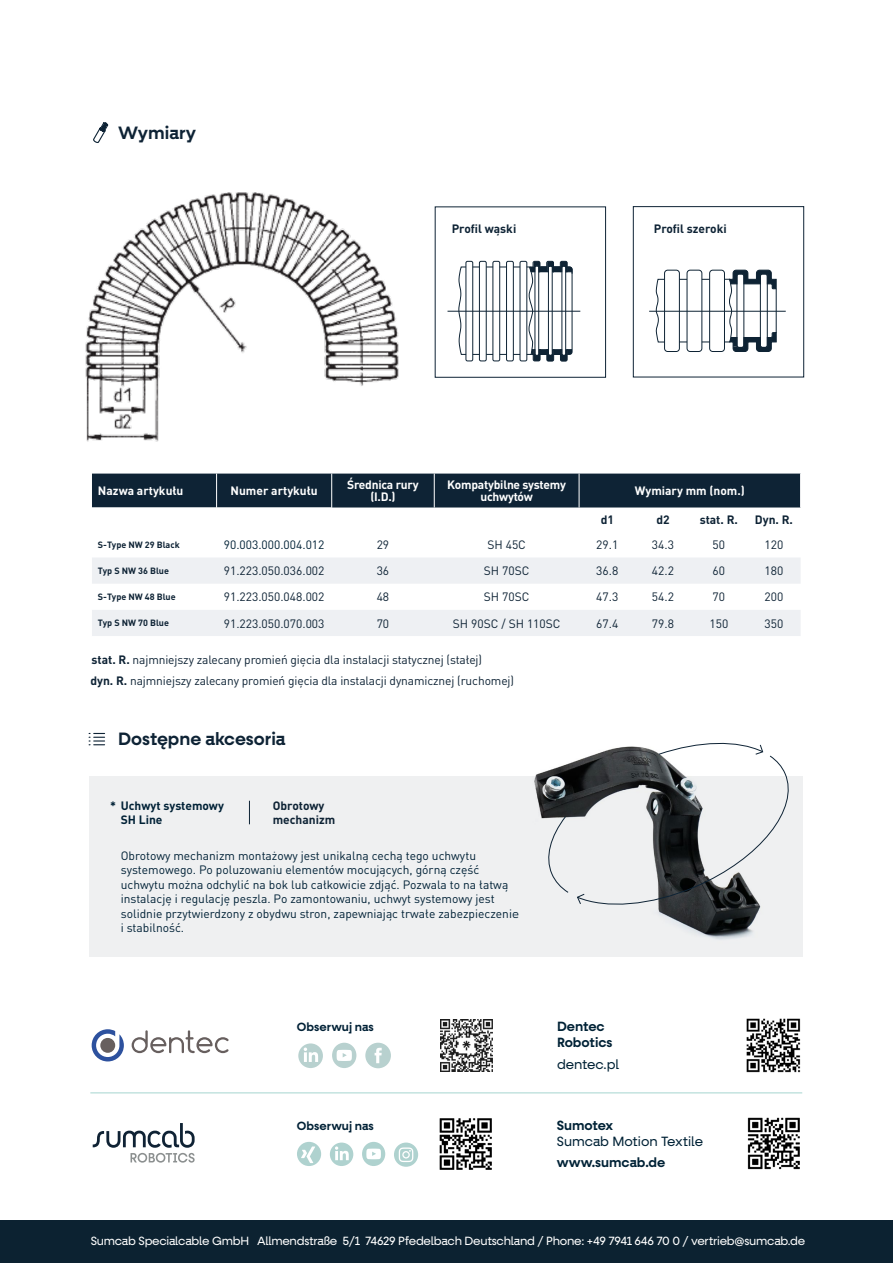
<style>
.page{position:relative;width:893px;height:1263px;background:#fff}
.page>*{position:absolute;margin:0;border:0;box-sizing:border-box;transform-origin:0 0}
.t1{font:600 18px "Fractul";color:#0e2335}
.t2{font:600 13.5px/16.2px "Fractul";color:#002236}
.t3{font:13.5px "Fractul";color:#002236}
.t4{font:12px/14.4px "DIN Pro";color:#002136}
.t5{font:12px/21.6px "DIN Pro";letter-spacing:-.01em;color:#0e2335}
.t6{font:12px "Fractul";letter-spacing:-.02em;color:#fff}
.t7{font:700 12px/14.4px "DIN Pro";color:#0e2335}
.t8{font:700 12px/12px "DIN Pro";letter-spacing:-.02em;color:#fff;text-align:center}
.t9{font:700 12px "DIN Pro";color:#fff}
.t10{font:600 12px "Fractul";color:#002136}
.t11{font:700 12px/14.4px "DIN Pro";color:#002136}
.t12{font:700 9px "DIN Pro";color:#0e2335}
.s1{font-weight:700}
</style>
<div class="page">
<div style="left:89px;top:777px;width:713px;height:180px;background:#eff0f1"></div>
<svg style="left:92px;top:558px;width:709px;height:78px;fill:#eef0f3"></svg>
<div style="left:92px;top:474px;width:709px;height:34px;background:#0e2335"></div>
<img style="left:85px;top:192px;width:314px;height:250px">
<img style="left:439px;top:1118px;width:53px;height:52px">
<svg style="left:297px;top:1142px;width:24px;height:24px"></svg>
<svg style="left:330px;top:1142px;width:23px;height:24px"></svg>
<svg style="left:362px;top:1142px;width:23px;height:24px"></svg>
<svg style="left:394px;top:1142px;width:24px;height:25px"></svg>
<img style="left:747px;top:1117px;width:53px;height:53px">
<svg style="left:93px;top:122px;width:16px;height:21px"></svg>
<svg style="left:249px;top:801px;width:1px;height:23px"></svg>
<img style="left:517px;top:761px;width:243px;height:179px">
<svg style="left:576px;top:742px;width:225px;height:167px"></svg>
<svg style="left:544px;top:815px;width:25px;height:78px"></svg>
<div style="left:466px;top:261px;width:7px;height:100px;border:1px solid #0e2334;border-radius:2px"></div>
<div style="left:479px;top:261px;width:8px;height:100px;border:1px solid #0e2334;border-radius:2px"></div>
<div style="left:493px;top:261px;width:7px;height:100px;border:1px solid #0e2334;border-radius:2px"></div>
<div style="left:506px;top:261px;width:8px;height:100px;border:1px solid #0e2334;border-radius:2px"></div>
<div style="left:520px;top:261px;width:7px;height:100px;border:1px solid #0e2334;border-radius:2px"></div>
<svg style="left:458px;top:266px;width:9px;height:89px"></svg>
<svg style="left:526px;top:261px;width:47px;height:101px"></svg>
<hr style="left:447px;top:311px;width:133px;height:1px;background:#0e2334">
<div style="left:664px;top:270px;width:16px;height:82px;border:1px solid #0e2334;border-radius:3px"></div>
<div style="left:687px;top:270px;width:15px;height:82px;border:1px solid #0e2334;border-radius:3px"></div>
<div style="left:709px;top:270px;width:16px;height:82px;border:1px solid #0e2334;border-radius:3px"></div>
<svg style="left:724px;top:269px;width:53px;height:83px"></svg>
<div style="left:737px;top:274px;width:7px;height:74px;border:1px solid #0e2334;border-radius:2px"></div>
<div style="left:760px;top:274px;width:8px;height:74px;border:1px solid #0e2334;border-radius:2px"></div>
<svg style="left:656px;top:279px;width:9px;height:64px"></svg>
<hr style="left:649px;top:311px;width:137px;height:1px;background:#0e2334">
<div style="left:435px;top:206px;width:171px;height:172px;border:1px solid #0e2335"></div>
<div style="left:633px;top:206px;width:171px;height:171px;border:1px solid #0e2335"></div>
<svg style="left:89px;top:733px;width:16px;height:12px"></svg>
<div style="left:0;top:1220px;width:893px;height:43px;background:#0c2231"></div>
<hr style="left:90px;top:1092px;width:712px;height:1px;background:#a5d5cf">
<svg style="left:298px;top:1043px;width:25px;height:25px"></svg>
<svg style="left:332px;top:1043px;width:24px;height:25px"></svg>
<svg style="left:365px;top:1043px;width:26px;height:25px"></svg>
<img style="left:746px;top:1018px;width:55px;height:55px">
<svg style="left:93px;top:1123px;width:102px;height:39px"></svg>
<img style="left:441px;top:1019px;width:52px;height:52px">
<svg style="left:92px;top:1029px;width:32px;height:32px"></svg>
<svg style="left:132px;top:1030px;width:97px;height:23px"></svg>
<h1 class="t1" style="left:118px;top:122px;width:80px">Wymiary</h1>
<p class="t7" style="left:452px;top:221px;width:66px">Profil wąski</p>
<p class="t7" style="left:654px;top:221px;width:74px">Profil szeroki</p>
<p class="t9" style="left:98px;top:483px;width:87px">Nazwa artykułu</p>
<p class="t9" style="left:230px;top:483px;width:89px">Numer artykułu</p>
<p class="t8" style="left:347px;top:478px;width:73px">Średnica rury (I.D.)</p>
<p class="t8" style="left:447px;top:478px;width:120px">Kompatybilne systemy uchwytów</p>
<p class="t9" style="left:635px;top:483px;width:112px">Wymiary mm (nom.)</p>
<p class="t7" style="left:601px;top:512px;width:15px">d1</p>
<p class="t7" style="left:656px;top:512px;width:15px">d2</p>
<p class="t7" style="left:700px;top:512px;width:40px">stat. R.</p>
<p class="t7" style="left:755px;top:512px;width:40px">Dyn. R.</p>
<p class="t12" style="left:98px;top:539px;width:83px">S-Type NW 29 Black</p>
<p class="t4" style="left:224px;top:537px;width:102px">90.003.000.004.012</p>
<p class="t5" style="left:377px;top:534px;width:14px">29</p>
<p class="t5" style="left:487px;top:534px;width:40px">SH 45C</p>
<p class="t5" style="left:596px;top:534px;width:24px">29.1</p>
<p class="t5" style="left:652px;top:534px;width:24px">34.3</p>
<p class="t5" style="left:713px;top:534px;width:14px">50</p>
<p class="t5" style="left:765px;top:534px;width:20px">120</p>
<p class="t12" style="left:98px;top:565px;width:73px">Typ S NW 36 Blue</p>
<p class="t5" style="left:224px;top:560px;width:102px">91.223.050.036.002</p>
<p class="t5" style="left:377px;top:560px;width:14px">36</p>
<p class="t5" style="left:484px;top:560px;width:47px">SH 70SC</p>
<p class="t5" style="left:596px;top:560px;width:24px">36.8</p>
<p class="t5" style="left:652px;top:560px;width:24px">42.2</p>
<p class="t5" style="left:713px;top:560px;width:14px">60</p>
<p class="t5" style="left:765px;top:560px;width:20px">180</p>
<p class="t12" style="left:98px;top:591px;width:79px">S-Type NW 48 Blue</p>
<p class="t5" style="left:224px;top:586px;width:102px">91.223.050.048.002</p>
<p class="t5" style="left:377px;top:586px;width:14px">48</p>
<p class="t5" style="left:484px;top:586px;width:47px">SH 70SC</p>
<p class="t5" style="left:596px;top:586px;width:24px">47.3</p>
<p class="t5" style="left:652px;top:586px;width:24px">54.2</p>
<p class="t5" style="left:713px;top:586px;width:14px">70</p>
<p class="t5" style="left:765px;top:586px;width:20px">200</p>
<p class="t12" style="left:98px;top:617px;width:73px">Typ S NW 70 Blue</p>
<p class="t5" style="left:224px;top:612px;width:102px">91.223.050.070.003</p>
<p class="t5" style="left:377px;top:612px;width:14px">70</p>
<p class="t5" style="left:453px;top:612px;width:109px">SH 90SC / SH 110SC</p>
<p class="t5" style="left:596px;top:612px;width:24px">67.4</p>
<p class="t5" style="left:652px;top:612px;width:24px">79.8</p>
<p class="t5" style="left:709px;top:612px;width:20px">150</p>
<p class="t5" style="left:765px;top:612px;width:20px">350</p>
<p class="t5" style="left:90px;top:648px;width:425px"><span class="s1">stat. R.</span> najmniejszy zalecany promień gięcia dla instalacji statycznej (stałej)<br><span class="s1">dyn. R.</span> najmniejszy zalecany promień gięcia dla instalacji dynamicznej (ruchomej)</p>
<h1 class="t1" style="left:118px;top:728px;width:169px">Dostępne akcesoria</h1>
<p class="t7" style="left:273px;top:798px;width:64px">Obrotowy mechanizm</p>
<p class="t11" style="left:121px;top:798px;width:105px;text-indent:-11px">* Uchwyt systemowy<br>SH Line</p>
<p class="t4" style="left:121px;top:848px;width:399px">Obrotowy mechanizm montażowy jest unikalną cechą tego uchwytu systemowego. Po poluzowaniu elementów mocujących, górną część uchwytu można odchylić na bok lub całkowicie zdjąć. Pozwala to na łatwą instalację i regulację peszla. Po zamontowaniu, uchwyt systemowy jest solidnie przytwierdzony z obydwu stron, zapewniając trwałe zabezpieczenie i stabilność.</p>
<p class="t10" style="left:297px;top:1020px;width:78px">Obserwuj nas</p>
<p class="t10" style="left:297px;top:1118px;width:78px">Obserwuj nas</p>
<p class="t2" style="left:557px;top:1018px;width:57px">Dentec<br>Robotics</p>
<p class="t3" style="left:557px;top:1056px;width:64px">dentec.pl</p>
<p class="t2" style="left:557px;top:1117px;width:58px">Sumotex</p>
<p class="t3" style="left:557px;top:1134px;width:148px">Sumcab Motion Textile</p>
<p class="t2" style="left:557px;top:1154px;width:110px">www.sumcab.de</p>
<p class="t6" style="left:91px;top:1234px;width:716px">Sumcab Specialcable GmbH Allmendstraße 5/1 74629 Pfedelbach Deutschland / Phone: +49 7941 646 70 0 / vertrieb@sumcab.de</p>
</div>
